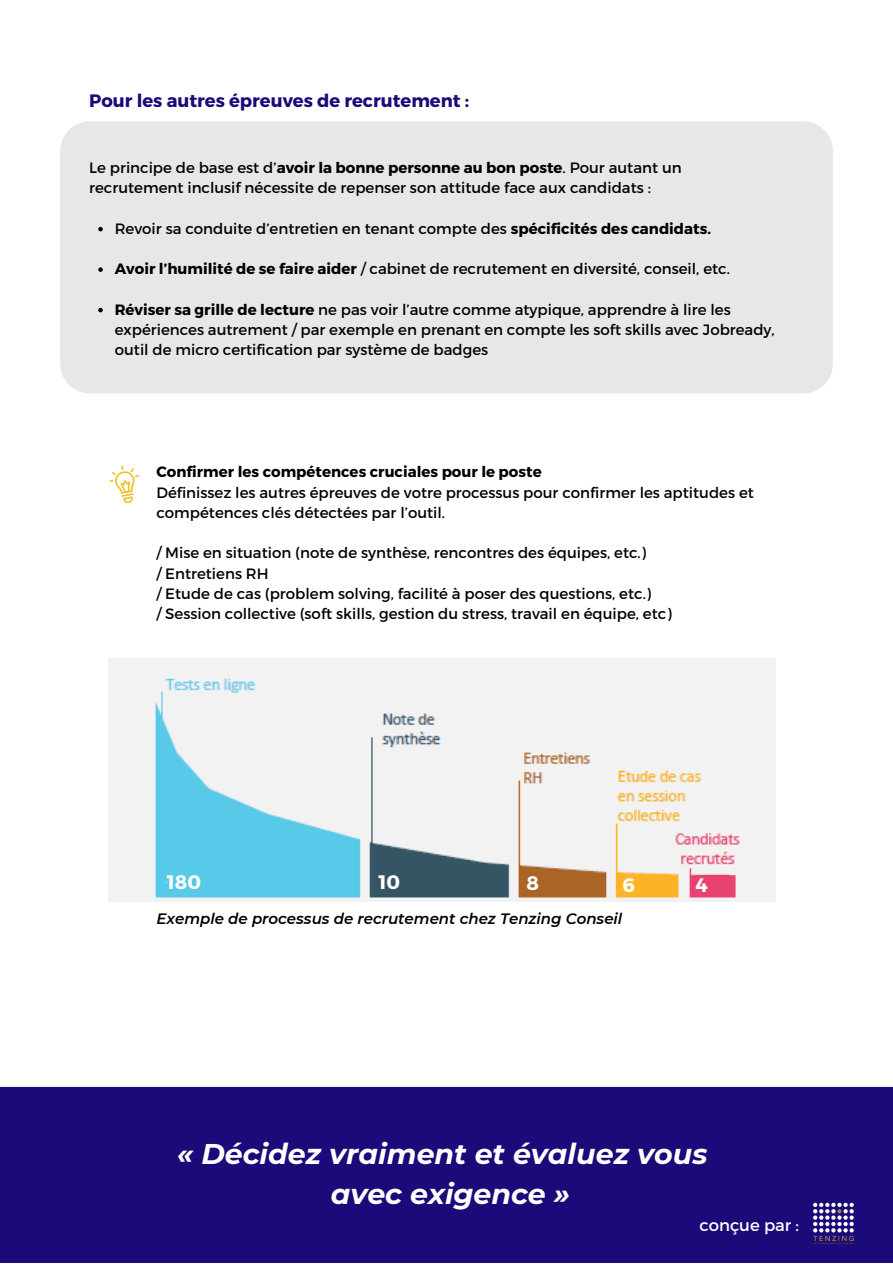
<style>
.page{position:relative;width:893px;height:1264px;background:#fff}
.page>*{position:absolute;margin:0;border:0;box-sizing:border-box;transform-origin:0 0}
.t1{font:italic 700 28.5px/39.3px "Montserrat";color:#fff;text-align:center}
.t2{font:700 19.5px "Montserrat";color:#fff}
.t3{font:700 18px "Montserrat";color:#1a0a7a}
.t4{font:16.5px "Montserrat";color:#fff}
.t5{font:15px/20.2px "Montserrat";color:#000}
.t6{font:italic 600 15px "Montserrat";color:#000}
.t7{font:700 15px "Montserrat";color:#000}
.s1{font-weight:700}
</style>
<div class="page">
<img style="left:109px;top:658px;width:666px;height:243px">
<div style="left:60px;top:121px;width:772px;height:272px;background:#e7e8e6;border-radius:30px"></div>
<svg style="left:109px;top:466px;width:30px;height:38px"></svg>
<div style="left:0;top:1086px;width:892px;height:176px;background:#1a0a7a"></div>
<img style="left:807px;top:1197px;width:52px;height:52px">
<div style="left:167px;top:855px;width:67px;height:34px;background:#58c9e8"></div>
<svg style="left:98px;top:227px;width:5px;height:4px"></svg>
<svg style="left:98px;top:267px;width:5px;height:5px"></svg>
<svg style="left:98px;top:308px;width:5px;height:4px"></svg>
<div style="left:376px;top:858px;width:67px;height:34px;background:#355565"></div>
<div style="left:519px;top:872px;width:67px;height:20px;background:#aa6526"></div>
<div style="left:616px;top:875px;width:56px;height:19px;background:#fcb328"></div>
<div style="left:694px;top:875px;width:35px;height:19px;background:#e84270"></div>
<p class="t3" style="left:89px;top:88px;width:381px">Pour les autres épreuves de recrutement :</p>
<p class="t5" style="left:89px;top:157px;width:594px">Le principe de base est d’<span class="s1">avoir la bonne personne au bon poste</span>. Pour autant un recrutement inclusif nécessite de repenser son attitude face aux candidats :</p>
<p class="t5" style="left:115px;top:217px;width:597px">Revoir sa conduite d’entretien en tenant compte des <span class="s1">spécificités des candidats.</span></p>
<p class="t5" style="left:115px;top:258px;width:616px"><span class="s1">Avoir l’humilité de se faire aider</span> / cabinet de recrutement en diversité, conseil, etc.</p>
<p class="t5" style="left:115px;top:298px;width:661px"><span class="s1">Réviser sa grille de lecture</span> ne pas voir l’autre comme atypique, apprendre à lire les expériences autrement / par exemple en prenant en compte les soft skills avec Jobready, outil de micro certification par système de badges</p>
<p class="t7" style="left:156px;top:462px;width:386px">Confirmer les compétences cruciales pour le poste</p>
<p class="t5" style="left:156px;top:481px;width:599px">Définissez les autres épreuves de votre processus pour confirmer les aptitudes et compétences clés détectées par l’outil.</p>
<p class="t5" style="left:156px;top:542px;width:516px">/ Mise en situation (note de synthèse, rencontres des équipes, etc.)<br>/ Entretiens RH<br>/ Etude de cas (problem solving, facilité à poser des questions, etc.)<br>/ Session collective (soft skills, gestion du stress, travail en équipe, etc)</p>
<h2 class="t2" style="left:167px;top:869px;width:36px">180</h2>
<h2 class="t2" style="left:378px;top:869px;width:23px">10</h2>
<h2 class="t2" style="left:526px;top:870px;width:14px">8</h2>
<h2 class="t2" style="left:622px;top:872px;width:14px">6</h2>
<h2 class="t2" style="left:695px;top:872px;width:14px">4</h2>
<p class="t6" style="left:156px;top:909px;width:467px">Exemple de processus de recrutement chez Tenzing Conseil</p>
<h1 class="t1" style="left:177px;top:1134px;width:532px">« Décidez vraiment et évaluez vous avec exigence »</h1>
<p class="t4" style="left:699px;top:1213px;width:101px">conçue par :</p>
</div>
